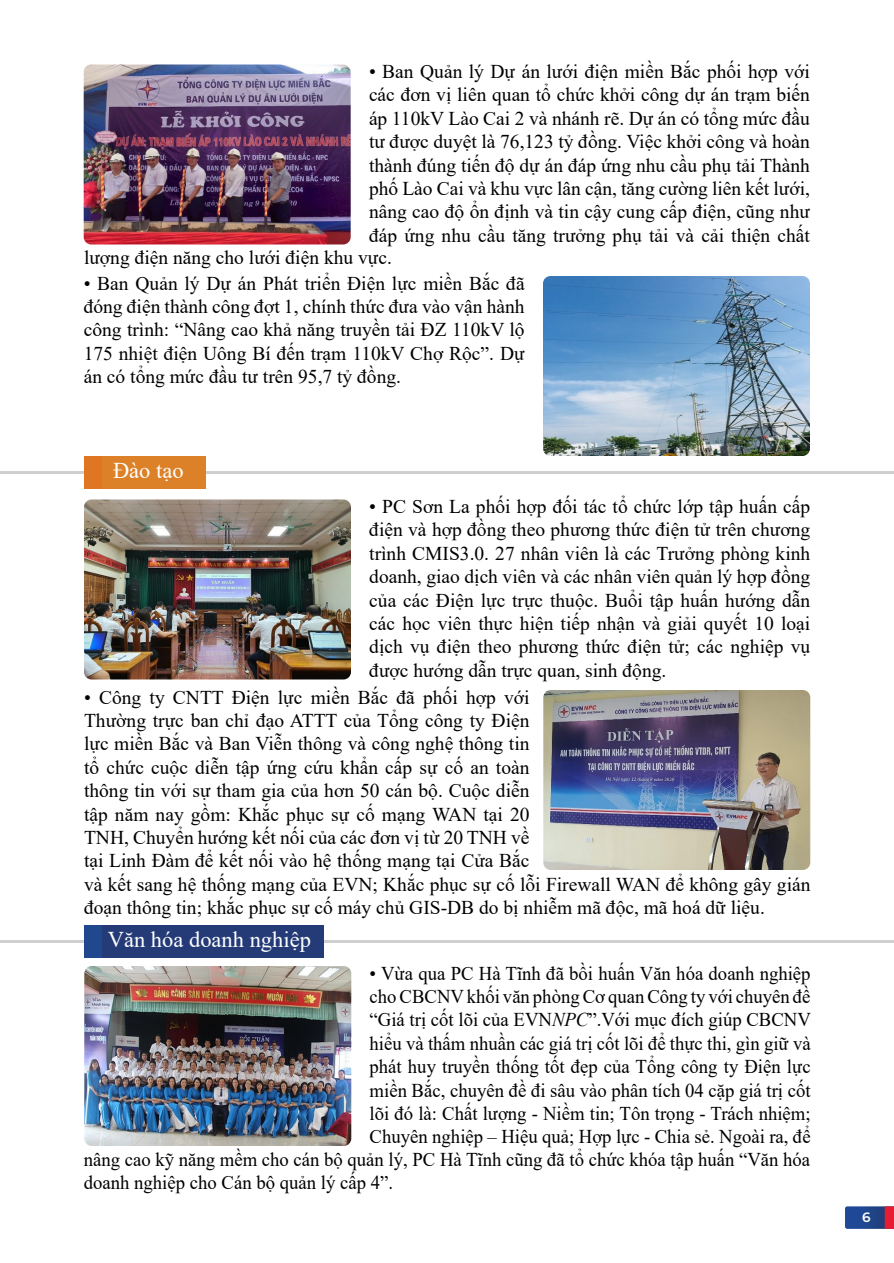
<style>
.page{position:relative;width:894px;height:1263px;background:#fff}
.page>*{position:absolute;margin:0;border:0;box-sizing:border-box;transform-origin:0 0}
.t1{font:22.5px "Times New Roman";color:#fff}
.t2{font:19.5px/23.4px "Times New Roman";color:#000;text-align:justify}
.t3{font:19.5px "Times New Roman";color:#000;scale:.96 1}
.t4{font:600 13.5px "Montserrat";color:#fff}
.s1{font-style:italic}
</style>
<div class="page">
<svg style="left:845px;top:1206px;width:49px;height:23px"></svg>
<img style="left:84px;top:64px;width:267px;height:180px">
<img style="left:543px;top:276px;width:267px;height:180px">
<hr style="left:0;top:471px;width:894px;height:2px;background:#cfcfcf">
<div style="left:84px;top:456px;width:18px;height:33px;background:#e07522"></div>
<div style="left:102px;top:456px;width:103px;height:33px;background:#dc8128"></div>
<img style="left:84px;top:500px;width:267px;height:179px">
<img style="left:543px;top:690px;width:267px;height:180px">
<hr style="left:1px;top:940px;width:893px;height:2px;background:#cfcfcf">
<div style="left:84px;top:925px;width:19px;height:33px;background:#1f488f"></div>
<div style="left:102px;top:925px;width:222px;height:33px;background:#243b78"></div>
<img style="left:84px;top:966px;width:267px;height:180px">
<p class="t2" style="left:369px;top:59px;width:443px">• Ban Quản lý Dự án lưới điện miền Bắc phối hợp với</p>
<p class="t2" style="left:369px;top:83px;width:443px">các đơn vị liên quan tổ chức khởi công dự án trạm biến</p>
<p class="t2" style="left:369px;top:106px;width:443px">áp 110kV Lào Cai 2 và nhánh rẽ. Dự án có tổng mức đầu</p>
<p class="t2" style="left:369px;top:129px;width:443px">tư được duyệt là 76,123 tỷ đồng. Việc khởi công và hoàn</p>
<p class="t2" style="left:369px;top:153px;width:443px">thành đúng tiến độ dự án đáp ứng nhu cầu phụ tải Thành</p>
<p class="t2" style="left:369px;top:176px;width:443px">phố Lào Cai và khu vực lân cận, tăng cường liên kết lưới,</p>
<p class="t2" style="left:369px;top:200px;width:443px">nâng cao độ ổn định và tin cậy cung cấp điện, cũng như</p>
<p class="t2" style="left:369px;top:223px;width:443px">đáp ứng nhu cầu tăng trưởng phụ tải và cải thiện chất</p>
<p class="t2" style="left:84px;top:245px;width:309px">lượng điện năng cho lưới điện khu vực.</p>
<p class="t2" style="left:84px;top:271px;width:443px">• Ban Quản lý Dự án Phát triển Điện lực miền Bắc đã đóng điện thành công đợt 1, chính thức đưa vào vận hành công trình: “Nâng cao khả năng truyền tải ĐZ 110kV lộ 175 nhiệt điện Uông Bí đến trạm 110kV Chợ Rộc”. Dự án có tổng mức đầu tư trên 95,7 tỷ đồng.</p>
<p class="t1" style="left:113px;top:454px;width:72px">Đào tạo</p>
<p class="t2" style="left:369px;top:494px;width:443px">• PC Sơn La phối hợp đối tác tổ chức lớp tập huấn cấp điện và hợp đồng theo phương thức điện tử trên chương trình CMIS3.0. 27 nhân viên là các Trưởng phòng kinh doanh, giao dịch viên và các nhân viên quản lý hợp đồng của các Điện lực trực thuộc. Buổi tập huấn hướng dẫn các học viên thực hiện tiếp nhận và giải quyết 10 loại dịch vụ điện theo phương thức điện tử; các nghiệp vụ được hướng dẫn trực quan, sinh động.</p>
<p class="t2" style="left:84px;top:685px;width:728px;text-align:left">• Công ty CNTT Điện lực miền Bắc đã phối hợp với<br>Thường trực ban chỉ đạo ATTT của Tổng công ty Điện<br>lực miền Bắc và Ban Viễn thông và công nghệ thông tin<br>tổ chức cuộc diễn tập ứng cứu khẩn cấp sự cố an toàn<br>thông tin với sự tham gia của hơn 50 cán bộ. Cuộc diễn<br>tập năm nay gồm: Khắc phục sự cố mạng WAN tại 20<br>TNH, Chuyển hướng kết nối của các đơn vị từ 20 TNH về<br>tại Linh Đàm để kết nối vào hệ thống mạng tại Cửa Bắc<br>và kết sang hệ thống mạng của EVN; Khắc phục sự cố lỗi Firewall WAN để không gây gián đoạn thông tin; khắc phục sự cố máy chủ GIS-DB do bị nhiễm mã độc, mã hoá dữ liệu.</p>
<p class="t1" style="left:108px;top:924px;width:205px">Văn hóa doanh nghiệp</p>
<p class="t3" style="left:370px;top:959px;width:461px">• Vừa qua PC Hà Tĩnh đã bồi huấn Văn hóa doanh nghiệp</p>
<p class="t3" style="left:370px;top:983px;width:461px">cho CBCNV khối văn phòng Cơ quan Công ty với chuyên đề</p>
<p class="t3" style="left:370px;top:1006px;width:461px">“Giá trị cốt lõi của EVN<span class="s1">NPC</span>”.Với mục đích giúp CBCNV</p>
<p class="t3" style="left:370px;top:1029px;width:461px">hiểu và thấm nhuần các giá trị cốt lõi để thực thi, gìn giữ và</p>
<p class="t3" style="left:370px;top:1053px;width:461px">phát huy truyền thống tốt đẹp của Tổng công ty Điện lực</p>
<p class="t3" style="left:370px;top:1076px;width:461px">miền Bắc, chuyên đề đi sâu vào phân tích 04 cặp giá trị cốt</p>
<p class="t3" style="left:370px;top:1100px;width:461px">lõi đó là: Chất lượng - Niềm tin; Tôn trọng - Trách nhiệm;</p>
<p class="t3" style="left:370px;top:1123px;width:461px">Chuyên nghiệp – Hiệu quả; Hợp lực - Chia sẻ. Ngoài ra, để</p>
<p class="t3" style="left:84px;top:1146px;width:758px">nâng cao kỹ năng mềm cho cán bộ quản lý, PC Hà Tĩnh cũng đã tổ chức khóa tập huấn “Văn hóa</p>
<p class="t3" style="left:84px;top:1169px;width:324px">doanh nghiệp cho Cán bộ quản lý cấp 4”.</p>
<p class="t4" style="left:862px;top:1208px;width:10px">6</p>
</div>
